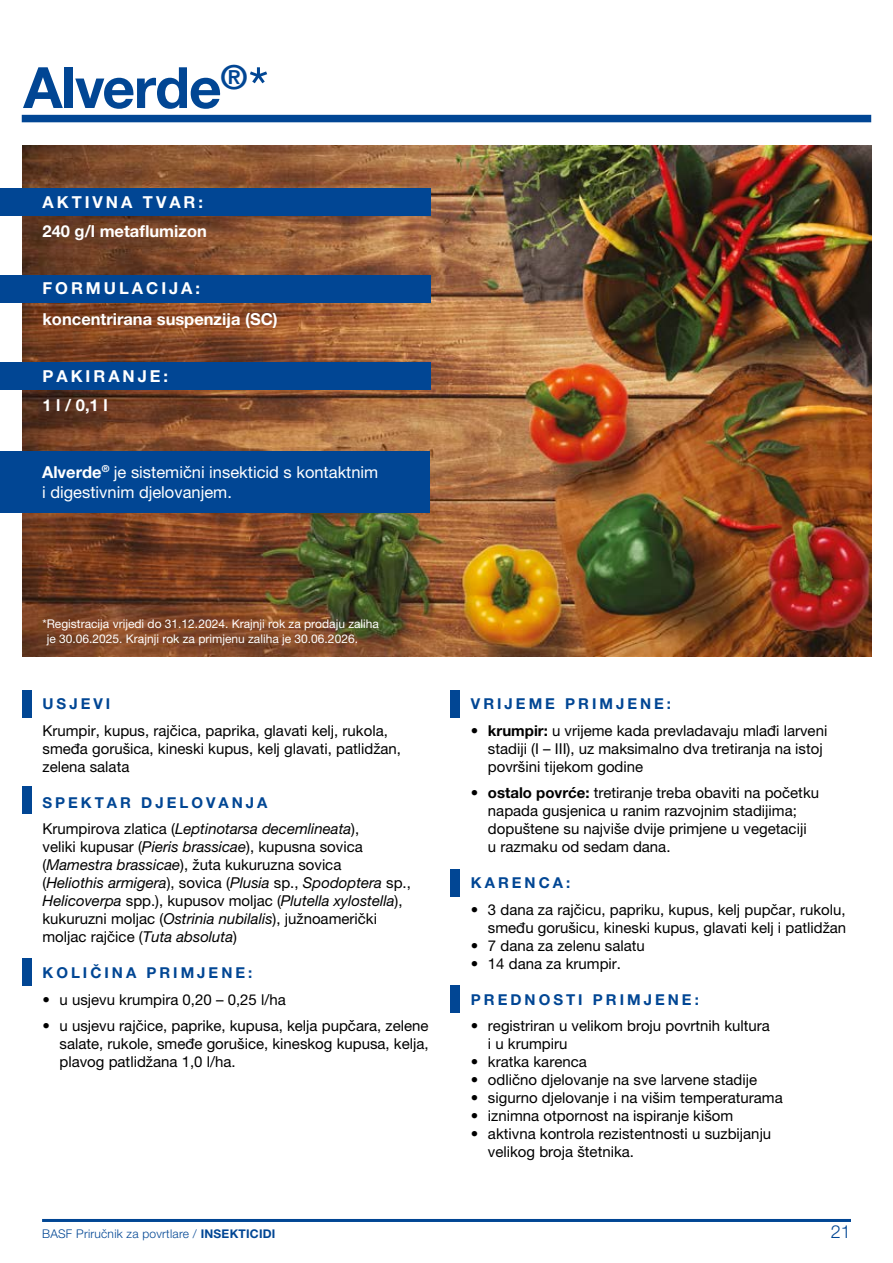
<style>
.page{position:relative;width:893px;height:1263px;background:#fff}
.page>*{position:absolute;margin:0;border:0;box-sizing:border-box;transform-origin:0 0}
.t1{font:700 57px "Helvetica Neue LT Pro";letter-spacing:-.02em;color:#014694}
.t2{font:300 18px "Helvetica Neue LT Pro";color:#014694}
.t3{font:16.5px/19.8px "Helvetica Neue LT Pro";color:#fff}
.t4{font:700 16.5px "Helvetica Neue LT Pro";color:#fff}
.t5{font:700 16.5px "Helvetica Neue LT Pro";letter-spacing:.18em;color:#fff}
.t6{font:15px/18px "Helvetica Neue LT Pro";color:#000}
.t7{font:700 15px "Helvetica Neue LT Pro";letter-spacing:.2em;color:#014694}
.t8{font:italic 15px/26.5px "Helvetica Neue LT Pro";color:#000}
.t9{font:12px/14.4px "Helvetica Neue LT Pro";color:#fff}
.t10{font:300 12px "Helvetica Neue LT Pro";letter-spacing:.02em;color:#014694}
.s1{font-weight:400}
.s2{font-weight:700}
.s3{font-weight:700;font-style:normal;color:#014694}
.s4{font-style:normal}
.s5{font-style:italic}
</style>
<div class="page">
<img style="left:22px;top:146px;width:850px;height:510px">
<div style="left:22px;top:115px;width:849px;height:7px;background:#014694"></div>
<div style="left:0;top:188px;width:430px;height:28px;background:#014694"></div>
<div style="left:0;top:275px;width:430px;height:28px;background:#014694"></div>
<div style="left:0;top:362px;width:430px;height:28px;background:#014694"></div>
<div style="left:22px;top:958px;width:10px;height:27px;background:#014694"></div>
<div style="left:22px;top:690px;width:10px;height:27px;background:#014694"></div>
<div style="left:22px;top:787px;width:10px;height:27px;background:#014694"></div>
<div style="left:450px;top:690px;width:10px;height:27px;background:#014694"></div>
<div style="left:450px;top:869px;width:10px;height:27px;background:#014694"></div>
<div style="left:450px;top:985px;width:10px;height:27px;background:#014694"></div>
<hr style="left:42px;top:1219px;width:809px;height:3px;background:#014694">
<div style="left:0;top:451px;width:430px;height:61px;background:#014694"></div>
<h1 class="t1" style="left:23px;top:52px;width:247px">Alverde<sup>®</sup><span class="s1">*</span></h1>
<p class="t5" style="left:43px;top:192px;width:162px">AKTIVNA TVAR:</p>
<p class="t4" style="left:43px;top:220px;width:166px">240 g/l metaflumizon</p>
<p class="t5" style="left:43px;top:278px;width:159px">FORMULACIJA:</p>
<p class="t4" style="left:43px;top:309px;width:237px">koncentrirana suspenzija (SC)</p>
<p class="t5" style="left:43px;top:366px;width:127px">PAKIRANJE:</p>
<p class="t4" style="left:43px;top:395px;width:67px">1 l / 0,1 l</p>
<p class="t3" style="left:42px;top:462px;width:338px"><span class="s2">Alverde</span><sup>®</sup> je sistemični insekticid s kontaktnim i digestivnim djelovanjem.</p>
<p class="t9" style="left:47px;top:617px;width:334px;text-indent:-4px">*Registracija vrijedi do 31.12.2024. Krajnji rok za prodaju zaliha je 30.06.2025. Krajnji rok za primjenu zaliha je 30.06.2026.</p>
<p class="t7" style="left:43px;top:694px;width:69px">USJEVI</p>
<p class="t6" style="left:43px;top:721px;width:360px">Krumpir, kupus, rajčica, paprika, glavati kelj, rukola, smeđa gorušica, kineski kupus, kelj glavati, patlidžan, zelena salata</p>
<p class="t8" style="left:43px;top:789px;width:318px"><span class="s3">SPEKTAR DJELOVANJA<br></span><span class="s4">Krumpirova zlatica (</span>Leptinotarsa decemlineata<span class="s4">),</span></p>
<p class="t6" style="left:43px;top:838px;width:370px">veliki kupusar (<span class="s5">Pieris brassicae</span>), kupusna sovica (<span class="s5">Mamestra brassicae</span>), žuta kukuruzna sovica<br>(<span class="s5">Heliothis armigera</span>), sovica (<span class="s5">Plusia</span> sp., <span class="s5">Spodoptera</span> sp., <span class="s5">Helicoverpa</span> spp.), kupusov moljac (<span class="s5">Plutella xylostella</span>), kukuruzni moljac (<span class="s5">Ostrinia nubilalis</span>), južnoamerički moljac rajčice (<span class="s5">Tuta absoluta</span>)</p>
<p class="t7" style="left:43px;top:963px;width:211px">KOLIČINA PRIMJENE:</p>
<p class="t6" style="left:43px;top:990px;width:245px">• u usjevu krumpira 0,20 – 0,25 l/ha</p>
<p class="t6" style="left:60px;top:1017px;width:371px;text-align:justify;text-indent:-17px">• u usjevu rajčice, paprike, kupusa, kelja pupčara, zelene salate, rukole, smeđe gorušice, kineskog kupusa, kelja, plavog patlidžana 1,0 l/ha.</p>
<p class="t7" style="left:471px;top:694px;width:202px">VRIJEME PRIMJENE:</p>
<p class="t6" style="left:488px;top:721px;width:341px;text-indent:-17px"><span class="s2">• krumpir:</span> u vrijeme kada prevladavaju mlađi larveni stadiji (I – III), uz maksimalno dva tretiranja na istoj površini tijekom godine</p>
<p class="t6" style="left:488px;top:784px;width:333px;text-indent:-17px"><span class="s2">• ostalo povrće:</span> tretiranje treba obaviti na početku napada gusjenica u ranim razvojnim stadijima; dopuštene su najviše dvije primjene u vegetaciji<br>u razmaku od sedam dana.</p>
<p class="t7" style="left:471px;top:873px;width:101px">KARENCA:</p>
<p class="t6" style="left:471px;top:900px;width:377px;text-align:right">• 3 dana za rajčicu, papriku, kupus, kelj pupčar, rukolu, smeđu gorušicu, kineski kupus, glavati kelj i patlidžan</p>
<p class="t6" style="left:471px;top:936px;width:175px">• 7 dana za zelenu salatu</p>
<p class="t6" style="left:471px;top:954px;width:152px">• 14 dana za krumpir.</p>
<p class="t7" style="left:471px;top:990px;width:229px">PREDNOSTI PRIMJENE:</p>
<p class="t6" style="left:488px;top:1017px;width:283px;text-indent:-17px">• registriran u velikom broju povrtnih kultura i u krumpiru</p>
<p class="t6" style="left:471px;top:1053px;width:117px">• kratka karenca</p>
<p class="t6" style="left:471px;top:1071px;width:288px">• odlično djelovanje na sve larvene stadije</p>
<p class="t6" style="left:471px;top:1089px;width:313px">• sigurno djelovanje i na višim temperaturama</p>
<p class="t6" style="left:471px;top:1107px;width:264px">• iznimna otpornost na ispiranje kišom</p>
<p class="t6" style="left:488px;top:1125px;width:285px;text-indent:-17px">• aktivna kontrola rezistentnosti u suzbijanju velikog broja štetnika.</p>
<p class="t10" style="left:42px;top:1227px;width:235px">BASF Priručnik za povrtlare / <span class="s2">INSEKTICIDI</span></p>
<p class="t2" style="left:831px;top:1221px;width:22px">21</p>
</div>
